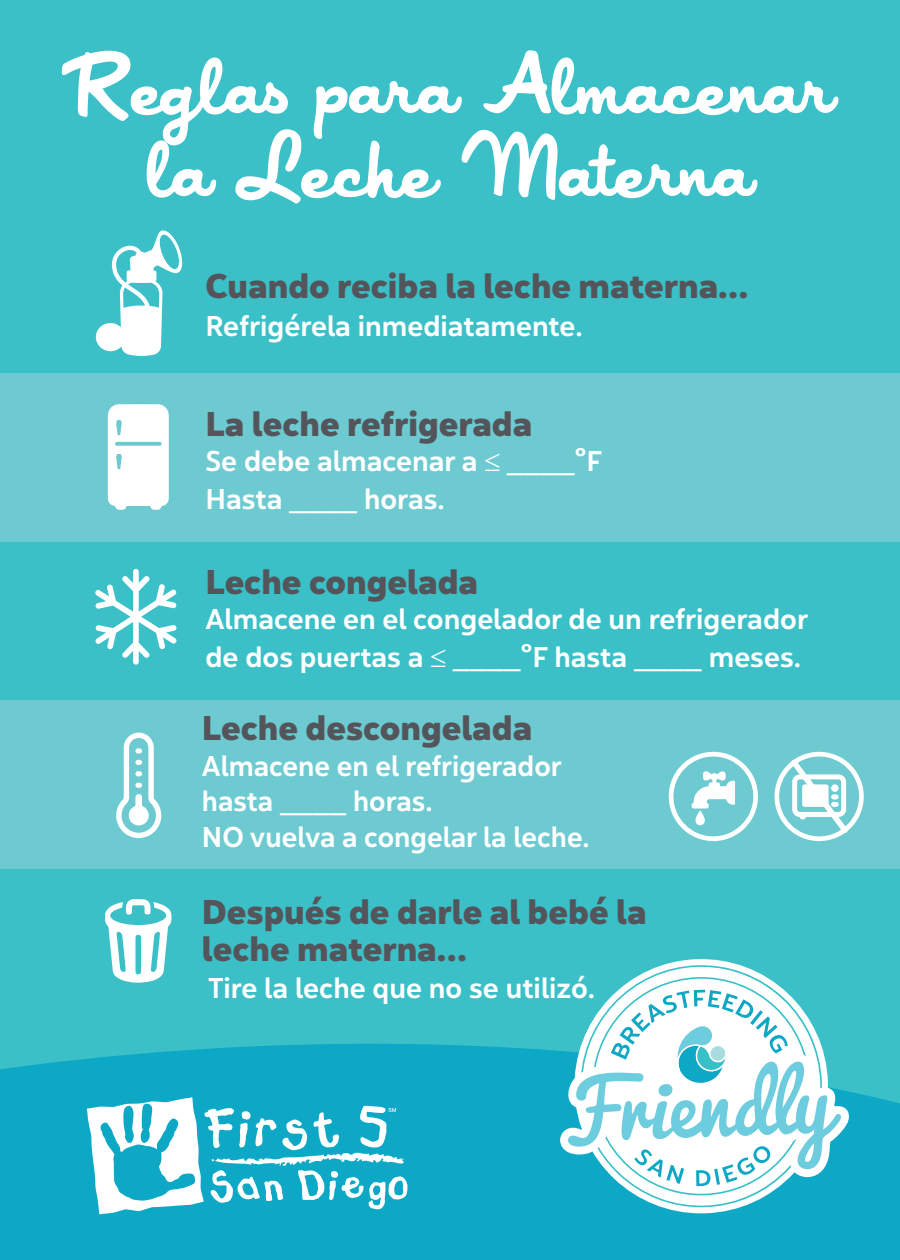
<style>
.page{position:relative;width:900px;height:1260px;background:#3bc0c8}
.page>*{position:absolute;margin:0;border:0;box-sizing:border-box;transform-origin:0 0}
.h1_-_script{font:96.75px/83px "Japan";color:#fff;text-align:center;scale:.85 1}
.h2_-_gray{font:34.25px/37.2px "Yorkten Nor Ex B";color:#54555a}
.p_-_Paragraph{font:28.5px/37.2px "Yorkten Nor Med";color:#fff}
</style>
<div class="page">
<div style="left:0;top:700px;width:900px;height:169px;background:#6dcad1"></div>
<div style="left:0;top:373px;width:900px;height:169px;background:#6dcad1"></div>
<div style="left:0;top:1043px;width:900px;height:217px;background:#0da8c5"></div>
<svg style="left:573px;top:959px;width:256px;height:254px"></svg>
<svg style="left:579px;top:964px;width:244px;height:243px"></svg>
<svg style="left:591px;top:976px;width:220px;height:219px;fill:#fefefe"></svg>
<svg style="left:560px;top:990px;width:289px;height:196px;background:#b0e3eb"></svg>
<svg style="left:87px;top:1097px;width:320px;height:117px;background:#5cc4d8"></svg>
<svg style="left:95px;top:230px;width:88px;height:126px"></svg>
<svg style="left:105px;top:899px;width:67px;height:84px"></svg>
<svg style="left:108px;top:404px;width:61px;height:106px;background:#f1fafa"></svg>
<svg style="left:95px;top:569px;width:82px;height:96px"></svg>
<svg style="left:116px;top:733px;width:46px;height:105px"></svg>
<div style="left:135px;top:748px;width:7px;height:6px;background:#fff;border-radius:3px"></div>
<svg style="left:775px;top:752px;width:89px;height:89px"></svg>
<svg style="left:669px;top:752px;width:89px;height:89px"></svg>
<p class="h1_-_script" style="left:65px;top:50px;width:904px">Reglas para Almacenar la Leche Materna</p>
<p class="h2_-_gray" style="left:205px;top:268px;width:544px">Cuando reciba la leche materna…</p>
<p class="p_-_Paragraph" style="left:205px;top:307px;width:379px">Refrigérela inmediatamente.</p>
<p class="h2_-_gray" style="left:205px;top:405px;width:328px">La leche refrigerada</p>
<p class="p_-_Paragraph" style="left:205px;top:443px;width:398px">Se debe almacenar a ≤ ____°F<br>Hasta ____ horas.</p>
<p class="h2_-_gray" style="left:205px;top:563px;width:274px">Leche congelada</p>
<p class="p_-_Paragraph" style="left:205px;top:601px;width:604px">Almacene en el congelador de un refrigerador de dos puertas a ≤ ____°F hasta ____ meses.</p>
<p class="h2_-_gray" style="left:202px;top:709px;width:332px">Leche descongelada</p>
<p class="p_-_Paragraph" style="left:202px;top:748px;width:389px;line-height:35.8px">Almacene en el refrigerador hasta ____ horas.<br>NO vuelva a congelar la leche.</p>
<p class="h2_-_gray" style="left:202px;top:894px;width:446px">Después de darle al bebé la leche materna…</p>
<p class="p_-_Paragraph" style="left:208px;top:970px;width:389px">Tire la leche que no se utilizó.</p>
</div>
